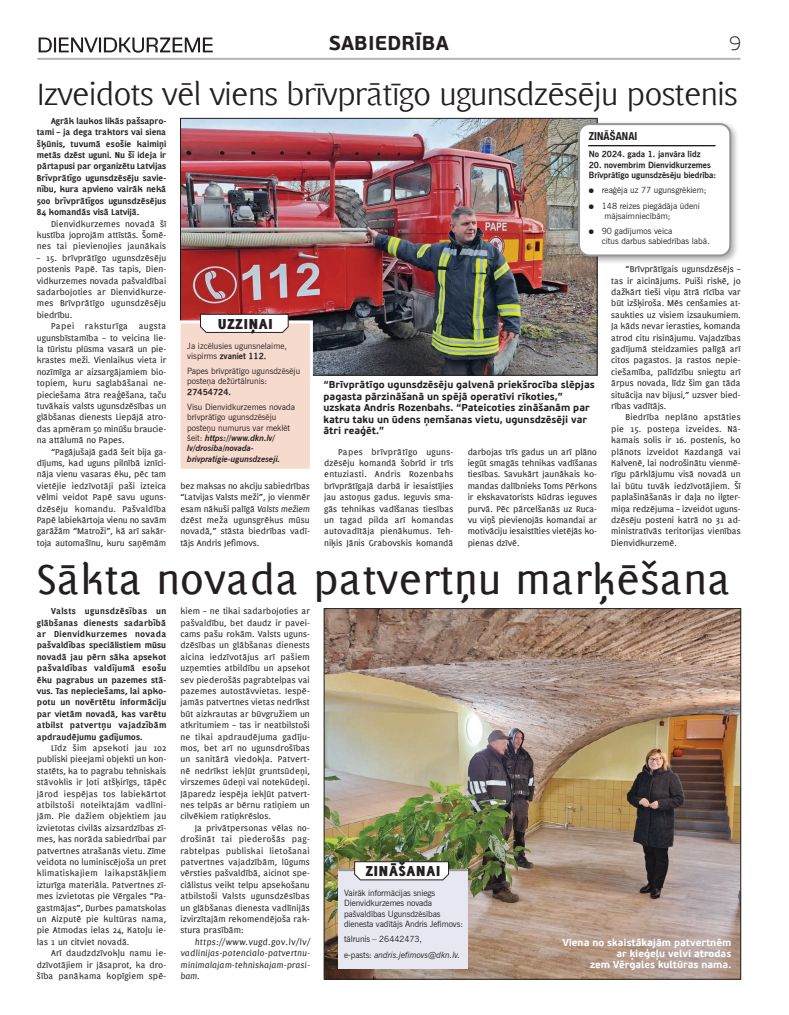
<style>
.page{position:relative;width:789px;height:1015px;background:#fff}
.page>*{position:absolute;margin:0;border:0;box-sizing:border-box;transform-origin:0 0}
.Tumsais_virsraksts{font:46px "PF Muse";color:#231f20}
.Gaisais_virsraksts{font:300 34px "PF Muse";letter-spacing:-.035em;color:#231f20}
.PF_BEAU{font:700 20px "PF Beau Sans Pro";letter-spacing:.01em;color:#231f20}
.PF_BEAU-2{font:100 20px "PF Beau Sans Pro";color:#231f20}
.Rubrika{font:900 16px "PF Muse";letter-spacing:.05em;color:#231f20}
.Īsziņas_VIRSRAKSTS{font:700 condensed 11px "Helvetica Neue LT Com";letter-spacing:.01em;color:#231f20}
.Bilžu_paraksts{font:700 10px/11.4px "PF Beau Sans Pro";color:#231f20}
.Bilžu_paraksts-2{font:700 10px "PF Beau Sans Pro";color:#fff}
.PAMATTEKSTS{font:9.5px/11.4px "PF Muse";color:#231f20;text-align:justify}
.PAMATTEKSTS-2{font:700 9.5px/11.4px "PF Muse";color:#231f20;text-align:justify}
.PAMATTEKSTS-3{font:italic 9.5px/11.4px "PF Muse";letter-spacing:.02em;color:#231f20;text-align:justify}
.Iszinas_TAB{font:8.5px/10.3px "News Gothic TL";color:#231f20}
.Iszinas_TAB-2{font:700 8.5px/10.3px "News Gothic TL";color:#231f20}
.Iszinas_TAB-3{font:italic 700 8.5px "News Gothic TL";color:#231f20}
.Iszinas_TAB-4{font:italic 8.5px "News Gothic TL";letter-spacing:-.01em;color:#231f20}
.s1{font-family:"Zapf Ding";font-size:6.5px}
.s2{font-weight:700}
.s3{font-weight:700;font-style:italic}
.s4{font-style:italic}
.s5{font-style:normal}
</style>
<div class="page">
<img style="left:182px;top:120px;width:413px;height:253px">
<hr style="left:38px;top:58px;width:701px;height:2px;background:#b2b3b7">
<svg style="left:39px;top:38px;width:173px;height:15px"></svg>
<img style="left:326px;top:610px;width:412px;height:367px">
<div style="left:324px;top:608px;width:416px;height:371px;border:1px solid #231f20"></div>
<div style="left:338px;top:869px;width:129px;height:99px;background:#e7e7f2"></div>
<hr style="left:338px;top:869px;width:129px;height:2px;background:#939598">
<svg style="left:354px;top:861px;width:95px;height:19px"></svg>
<div style="left:575px;top:120px;width:164px;height:145px;background:#231f20;opacity:.35"></div>
<div style="left:578px;top:124px;width:151px;height:131px;background:#fff;border-radius:10px"></div>
<div style="left:577px;top:123px;width:153px;height:133px;border:2px solid #939598;border-radius:10px"></div>
<hr style="left:588px;top:145px;width:127px;height:1px;background:#231f20">
<hr style="left:588px;top:146px;width:127px;height:1px;background:#231f20">
<svg style="left:180px;top:314px;width:134px;height:155px;background:#f3d9cf"></svg>
<p class="PF_BEAU" style="left:328px;top:31px;width:121px">SABIEDRĪBA</p>
<p class="PF_BEAU-2" style="left:728px;top:32px;width:13px">9</p>
<p class="Gaisais_virsraksts" style="left:37px;top:74px;width:702px">Izveidots vēl viens brīvprātīgo ugunsdzēsēju postenis</p>
<p class="Īsziņas_VIRSRAKSTS" style="left:588px;top:130px;width:50px">ZINĀŠANAI</p>
<p class="Iszinas_TAB-2" style="left:588px;top:149px;width:113px">No 2024. gada 1. janvāra līdz</p>
<p class="Iszinas_TAB-2" style="left:588px;top:159px;width:129px">20. novembrim Dienvidkurzemes<br>Brīvprātīgo ugunsdzēsēju biedrība:</p>
<p class="Iszinas_TAB" style="left:588px;top:185px;width:119px"><span class="s1">l</span> reaģēja uz 77 ugunsgrēkiem;</p>
<p class="Iszinas_TAB" style="left:588px;top:200px;width:112px"><span class="s1">l</span> 148 reizes piegādāja ūdeni</p>
<p class="Iszinas_TAB" style="left:604px;top:211px;width:68px">mājsaimniecībām;</p>
<p class="Iszinas_TAB" style="left:588px;top:226px;width:85px"><span class="s1">l</span> 90 gadījumos veica</p>
<p class="Iszinas_TAB" style="left:601px;top:236px;width:109px">citus darbus sabiedrības labā.</p>
<p class="PAMATTEKSTS-2" style="left:37px;top:115px;width:131px;text-indent:14px">Agrāk laukos likās pašsapro&shy;tami – ja dega traktors vai siena šķūnis, tuvumā esošie kaimiņi metās dzēst uguni. Nu šī ideja ir pārtapusi par organizētu Latvijas Brīvprātīgo ugunsdzēsēju savie&shy;nību, kura apvieno vairāk nekā 500 brīvprātīgos ugunsdzēsējus 84 komandās visā Latvijā.</p>
<p class="PAMATTEKSTS" style="left:37px;top:218px;width:131px;text-indent:14px">Dienvidkurzemes novadā šī kustība joprojām attīstās. Šomē&shy;nes tai pievienojies jaunākais</p>
<p class="PAMATTEKSTS" style="left:37px;top:252px;width:131px">– 15. brīvprātīgo ugunsdzēsēju postenis Papē. Tas tapis, Dien&shy;vidkurzemes novada pašvaldībai sadarbojoties ar Dienvidkurze&shy;mes Brīvprātīgo ugunsdzēsēju biedrību.</p>
<p class="PAMATTEKSTS" style="left:37px;top:320px;width:131px;text-indent:14px">Papei raksturīga augsta ugunsbīstamība – to veicina lie&shy;la tūristu plūsma vasarā un pie&shy;krastes meži. Vienlaikus vieta ir nozīmīga ar aizsargājamiem bio&shy;topiem, kuru saglabāšanai ne&shy;pieciešama ātra reaģēšana, taču tuvākais valsts ugunsdzēsības un glābšanas dienests Liepājā atro&shy;das apmēram 50 minūšu braucie&shy;na attālumā no Papes.</p>
<p class="PAMATTEKSTS" style="left:37px;top:446px;width:131px;text-indent:14px">“Pagājušajā gadā šeit bija ga&shy;dījums, kad uguns pilnībā iznīci&shy;nāja vienu vasaras ēku, pēc tam vietējie iedzīvotāji paši izteica vēlmi veidot Papē savu uguns&shy;dzēsēju komandu. Pašvaldība Papē labiekārtoja vienu no savām garāžām “Matroži”, kā arī sakār&shy;toja automašīnu, kuru saņēmām</p>
<p class="PAMATTEKSTS" style="left:611px;top:263px;width:131px;text-indent:14px">“Brīvprātīgais ugunsdzēsējs – tas ir aicinājums. Puiši riskē, jo dažkārt tieši viņu ātrā rīcība var būt izšķiroša. Mēs cenšamies at&shy;saukties uz visiem izsaukumiem.<br>Ja kāds nevar ierasties, komanda atrod citu risinājumu. Vajadzības gadījumā steidzamies palīgā arī citos pagastos. Ja rastos nepie&shy;ciešamība, palīdzību sniegtu arī ārpus novada, līdz šim gan tāda situācija nav bijusi,” uzsver bied&shy;rības vadītājs.</p>
<p class="PAMATTEKSTS" style="left:611px;top:411px;width:131px;text-indent:14px">Biedrība neplāno apstāties pie 15. posteņa izveides. Nā&shy;kamais solis ir 16. postenis, ko plānots izveidot Kazdangā vai Kalvenē, lai nodrošinātu vienmē&shy;rīgu pārklājumu visā novadā un lai būtu tuvāk iedzīvotājiem. Šī paplašināšanās ir daļa no ilgter&shy;miņa redzējuma – izveidot uguns&shy;dzēsēju posteni katrā no 31 ad&shy;ministratīvās teritorijas vienības Dienvidkurzemē.</p>
<p class="Rubrika" style="left:217px;top:313px;width:56px">UZZIŅAI</p>
<p class="Iszinas_TAB" style="left:187px;top:340px;width:101px">Ja izcēlusies ugunsnelaime, vispirms <span class="s2">zvaniet 112.</span></p>
<p class="Iszinas_TAB" style="left:187px;top:366px;width:114px">Papes brīvprātīgo ugunsdzēsēju posteņa dežūrtālrunis:<br><span class="s2">27454724.</span></p>
<p class="Iszinas_TAB" style="left:187px;top:402px;width:109px">Visu Dienvidkurzemes novada brīvprātīgo ugunsdzēsēju posteņu numurus var meklēt šeit: <span class="s3">https://www.dkn.lv/</span></p>
<p class="Iszinas_TAB-3" style="left:187px;top:443px;width:68px">lv/drosiba/novada-</p>
<p class="Iszinas_TAB-3" style="left:187px;top:453px;width:95px">brivpratigie-ugunsdzeseji.</p>
<p class="PAMATTEKSTS" style="left:180px;top:480px;width:131px">bez maksas no akciju sabiedrības “Latvijas Valsts meži”, jo vienmēr esam nākuši palīgā <span class="s4">Valsts mežiem </span>dzēst meža ugunsgrēkus mūsu novadā,” stāsta biedrības vadī&shy;tājs Andris Jefimovs.</p>
<p class="Bilžu_paraksts" style="left:323px;top:379px;width:272px">“Brīvprātīgo ugunsdzēsēju galvenā priekšrocība slēpjas pagasta pārzināšanā un spējā operatīvi rīkoties,” uzskata Andris Rozenbahs. “Pateicoties zināšanām par katru taku un ūdens ņemšanas vietu, ugunsdzēsēji var ātri reaģēt.”</p>
<p class="PAMATTEKSTS" style="left:324px;top:446px;width:131px;text-indent:14px">Papes brīvprātīgo uguns&shy;dzēsēju komandā šobrīd ir trīs entuziasti. Andris Rozenbahs brīvprātīgajā darbā ir iesaistījies jau astoņus gadus. Ieguvis sma&shy;gās tehnikas vadīšanas tiesības un tagad pilda arī komandas autovadītāja pienākumus. Teh&shy;niķis Jānis Grabovskis komandā</p>
<p class="PAMATTEKSTS" style="left:467px;top:446px;width:131px">darbojas trīs gadus un arī plāno iegūt smagās tehnikas vadīšanas tiesības. Savukārt jaunākais ko&shy;mandas dalībnieks Toms Pērkons ir ekskavatorists kūdras ieguves purvā. Pēc pārcelšanās uz Ruca&shy;vu viņš pievienojās komandai ar motivāciju iesaistīties vietējās ko&shy;pienas dzīvē.</p>
<p class="Tumsais_virsraksts" style="left:37px;top:551px;width:695px">Sākta novada patvertņu marķēšana</p>
<p class="PAMATTEKSTS-2" style="left:37px;top:605px;width:131px;text-indent:14px">Valsts ugunsdzēsības un glābšanas dienests sadarbībā ar Dienvidkurzemes novada pašvaldības speciālistiem mūsu novadā jau pērn sāka apsekot pašvaldības valdījumā esošu ēku pagrabus un pazemes stā&shy;vus. Tas nepieciešams, lai apko&shy;potu un novērtētu informāciju par vietām novadā, kas varētu atbilst patvertņu vajadzībām apdraudējumu gadījumos.</p>
<p class="PAMATTEKSTS" style="left:37px;top:742px;width:131px;text-indent:14px">Līdz šim apsekoti jau 102 publiski pieejami objekti un kon&shy;statēts, ka to pagrabu tehniskais stāvoklis ir ļoti atšķirīgs, tāpēc jārod iespējas tos labiekārtot atbilstoši noteiktajām vadlīni&shy;jām. Pie dažiem objektiem jau izvietotas civilās aizsardzības zī&shy;mes, kas norāda sabiedrībai par patvertnes atrašanās vietu. Zīme veidota no luminiscējoša un pret klimatiskajiem laikapstākļiem izturīga materiāla. Patvertnes zī&shy;mes izvietotas pie Vērgales “Pa&shy;gastmājas”, Durbes pamatskolas un Aizputē pie kultūras nama, pie Atmodas ielas 24, Katoļu ie&shy;las 1 un citviet novadā.</p>
<p class="PAMATTEKSTS" style="left:37px;top:947px;width:131px;text-indent:14px">Arī daudzdzīvokļu namu ie&shy;dzīvotājiem ir jāsaprot, ka dro&shy;šība panākama kopīgiem spē-</p>
<p class="PAMATTEKSTS" style="left:180px;top:605px;width:131px">kiem – ne tikai sadarbojoties ar pašvaldību, bet daudz ir pavei&shy;cams pašu rokām. Valsts uguns&shy;dzēsības un glābšanas dienests aicina iedzīvotājus arī pašiem uzņemties atbildību un apsekot sev piederošās pagrabtelpas vai pazemes autostāvvietas. Iespē&shy;jamās patvertnes vietas nedrīkst būt aizkrautas ar būvgružiem un atkritumiem – tas ir neatbilstoši ne tikai apdraudējuma gadīju&shy;mos, bet arī no ugunsdrošības un sanitārā viedokļa. Patvert&shy;nē nedrīkst iekļūt gruntsūdeņi, virszemes ūdeņi vai notekūdeņi.<br>Jāparedz iespēja iekļūt patvert&shy;nes telpās ar bērnu ratiņiem un cilvēkiem ratiņkrēslos.</p>
<p class="PAMATTEKSTS" style="left:180px;top:822px;width:131px;text-indent:14px">Ja privātpersonas vēlas no&shy;drošināt tai piederošās pag&shy;rabtelpas publiskai lietošanai patvertnes vajadzībām, lūgums vērsties pašvaldībā, aicinot spe&shy;ciālistus veikt telpu apsekošanu atbilstoši Valsts ugunsdzēsības un glābšanas dienesta vadlīnijās izvirzītajām rekomendējoša rak&shy;stura prasībām:</p>
<p class="PAMATTEKSTS-3" style="left:180px;top:936px;width:131px;text-indent:14px">https://www.vugd.gov.lv/lv/ vadlinijas-potencialo-patvertnu&shy;minimalajam-tehniskajam-prasi&shy;bam.</p>
<p class="Rubrika" style="left:365px;top:861px;width:76px">ZINĀŠANAI</p>
<p class="Iszinas_TAB" style="left:344px;top:888px;width:120px">Vairāk informācijas sniegs<br>Dienvidkurzemes novada pašvaldības Ugunsdzēsības dienesta vadītājs Andris Jefimovs:</p>
<p class="Iszinas_TAB" style="left:344px;top:934px;width:79px">tālrunis – 26442473,</p>
<p class="Iszinas_TAB-4" style="left:344px;top:949px;width:118px"><span class="s5">e-pasts:</span> andris.jefimovs@dkn.lv.</p>
<p class="Bilžu_paraksts-2" style="left:562px;top:936px;width:170px">Viena no skaistākajām patvertnēm</p>
<p class="Bilžu_paraksts-2" style="left:616px;top:947px;width:116px">ar ķieģeļu velvi atrodas</p>
<p class="Bilžu_paraksts-2" style="left:589px;top:959px;width:143px">zem Vērgales kultūras nama.</p>
</div>
